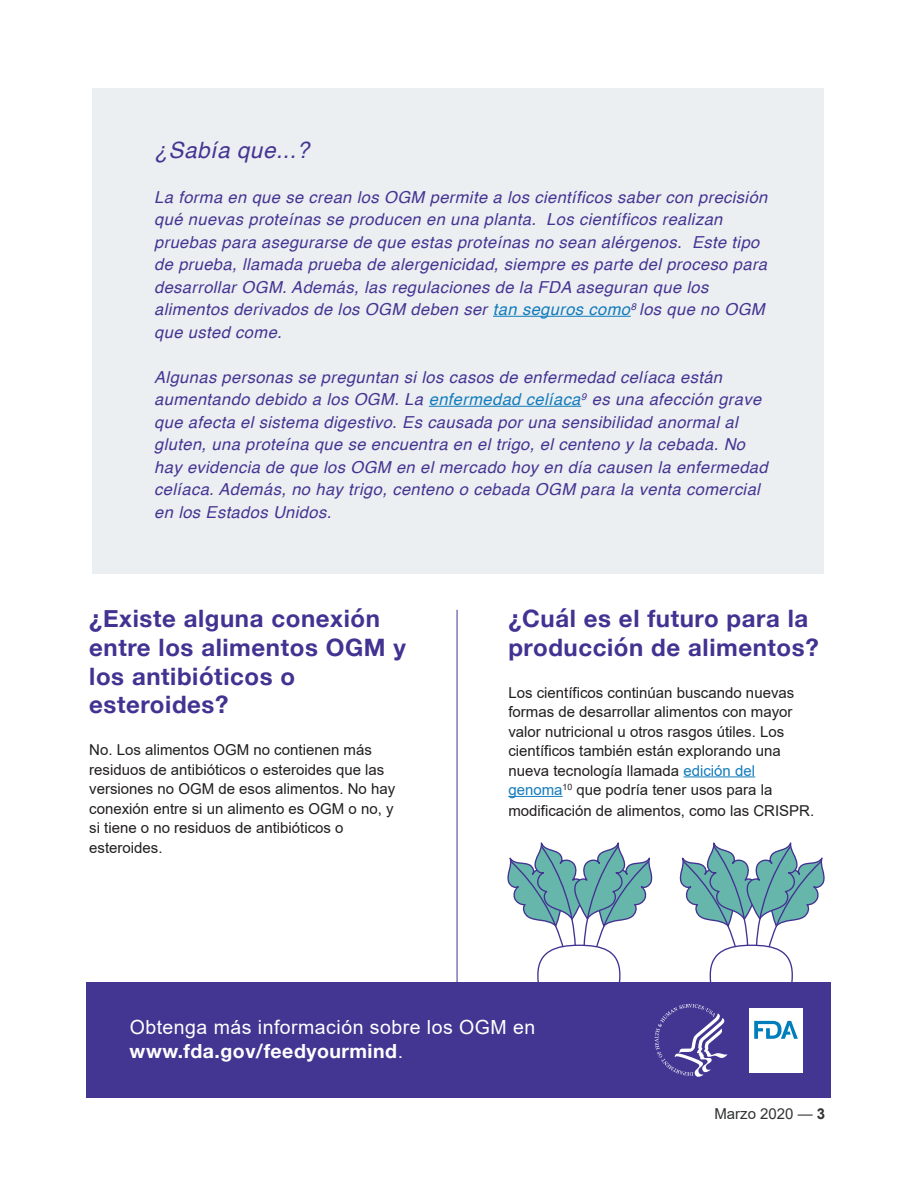
<style>
.page{position:relative;width:918px;height:1188px;background:#fff}
.page>*{position:absolute;margin:0;border:0;box-sizing:border-box;transform-origin:0 0}
.t1{font:700 24px/28.8px "Helvetica Neue";letter-spacing:.025em;color:#423392}
.t2{font:italic 22.5px "Helvetica";letter-spacing:.025em;color:#433592}
.t3{font:19.5px/23.4px "Arial";letter-spacing:.025em;color:#fff}
.t4{font:italic 16.5px/22.5px "Helvetica";letter-spacing:.025em;color:#433592}
.t5{font:15px/19.5px "Arial";color:#211e1e}
.t6{font:15px "Arial";color:#313232}
.s1{color:#137cbc}
.s2{font-family:"Helvetica Neue";font-weight:700}
.s3{font-weight:700}
</style>
<div class="page">
<div style="left:92px;top:88px;width:732px;height:485px;background:#ebeff2"></div>
<hr style="left:493px;top:316px;width:138px;height:1px;background:#137cbc">
<hr style="left:429px;top:406px;width:152px;height:1px;background:#137cbc">
<hr style="left:457px;top:610px;width:1px;height:381px;background:#433592">
<hr style="left:683px;top:777px;width:72px;height:1px;background:#137cbc">
<hr style="left:508px;top:796px;width:55px;height:1px;background:#137cbc">
<div style="left:86px;top:983px;width:745px;height:115px;background:#433592"></div>
<svg style="left:504px;top:842px;width:324px;height:235px"></svg>
<p class="t2" style="left:154px;top:132px;width:156px">¿Sabía que...?</p>
<p class="t4" style="left:154px;top:186px;width:615px">La forma en que se crean los OGM permite a los científicos saber con precisión qué nuevas proteínas se producen en una planta. Los científicos realizan pruebas para asegurarse de que estas proteínas no sean alérgenos. Este tipo de prueba, llamada prueba de alergenicidad, siempre es parte del proceso para desarrollar OGM. Además, las regulaciones de la FDA aseguran que los alimentos derivados de los OGM deben ser <span class="s1">tan seguros como</span><sup>8</sup> los que no OGM que usted come.</p>
<p class="t4" style="left:154px;top:366px;width:615px">Algunas personas se preguntan si los casos de enfermedad celíaca están aumentando debido a los OGM. La <span class="s1">enfermedad celíaca</span><sup>9</sup> es una afección grave que afecta el sistema digestivo. Es causada por una sensibilidad anormal al gluten, una proteína que se encuentra en el trigo, el centeno y la cebada. No hay evidencia de que los OGM en el mercado hoy en día causen la enfermedad celíaca. Además, no hay trigo, centeno o cebada OGM para la venta comercial en los Estados Unidos.</p>
<h2 class="t1" style="left:89px;top:605px;width:318px">¿Existe alguna conexión entre los alimentos OGM y los antibióticos o esteroides?</h2>
<p class="t5" style="left:89px;top:740px;width:307px">No. Los alimentos OGM no contienen más residuos de antibióticos o esteroides que las versiones no OGM de esos alimentos. No hay conexión entre si un alimento es OGM o no, y si tiene o no residuos de antibióticos o esteroides.</p>
<h2 class="t1" style="left:508px;top:605px;width:312px">¿Cuál es el futuro para la producción de alimentos?</h2>
<p class="t5" style="left:508px;top:683px;width:287px">Los científicos continúan buscando nuevas formas de desarrollar alimentos con mayor valor nutricional u otros rasgos útiles. Los científicos también están explorando una nueva tecnología llamada <span class="s1">edición del genoma</span><sup>10</sup> que podría tener usos para la</p>
<p class="t5" style="left:508px;top:801px;width:307px">modificación de alimentos, como las CRISPR.</p>
<p class="t3" style="left:130px;top:1016px;width:407px">Obtenga más información sobre los OGM en <span class="s2">www.fda.gov/feedyourmind</span>.</p>
<p class="t6" style="left:714px;top:1104px;width:112px">Marzo 2020 — <span class="s3">3</span></p>
</div>
